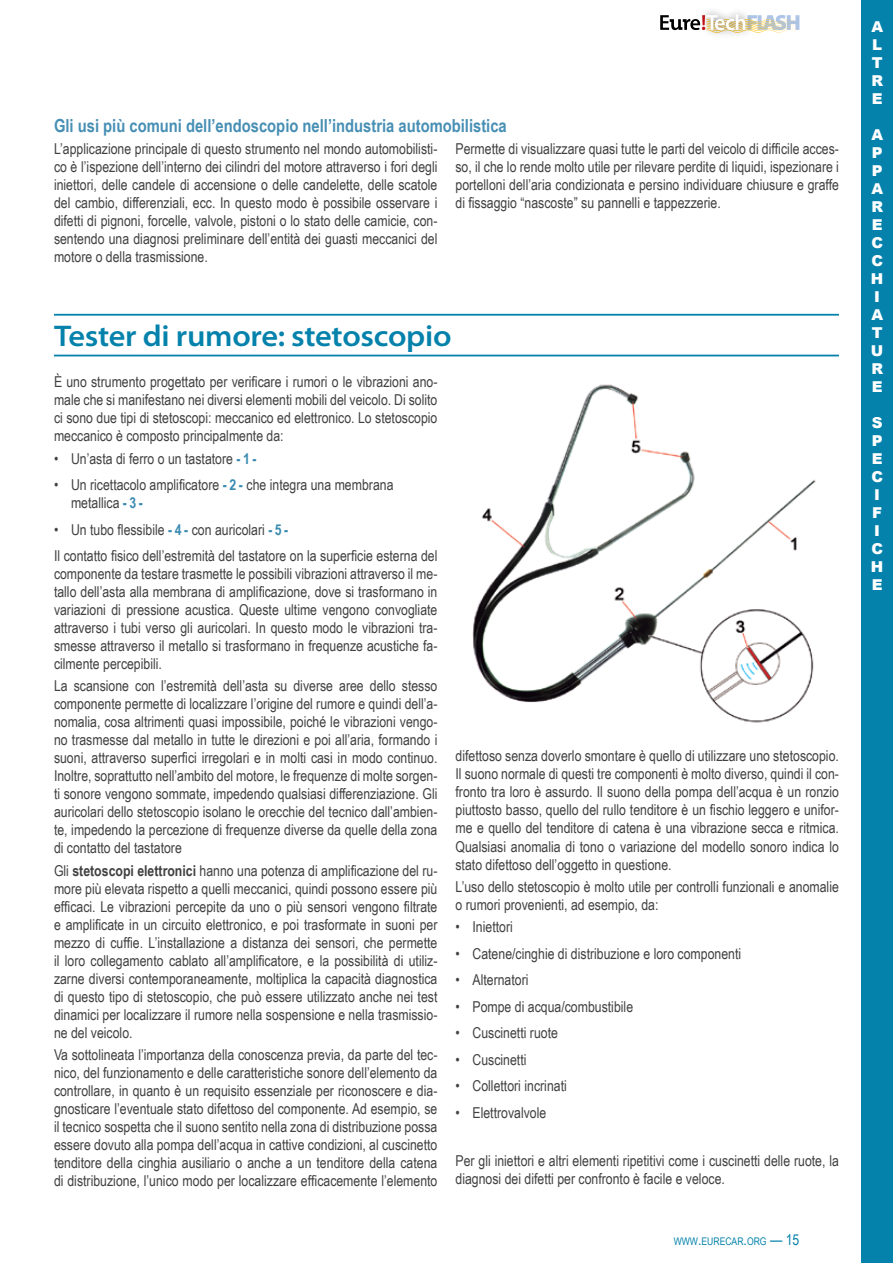
<style>
.page{position:relative;width:893px;height:1263px;background:#fff}
.page>*{position:absolute;margin:0;border:0;box-sizing:border-box;transform-origin:0 0}
.t1{font:600 semi-expanded 30px "Myriad Pro";letter-spacing:-.01em;color:#0482ab}
.t2{font:700 18px "Arial Narrow";color:#478fb4}
.t3{font:15px/18px "Arial Narrow";color:#414042;text-align:justify}
.t4{font:900 15px/18px "Arial";color:#fff}
.t5{font:10.5px "Arial Narrow";color:#0482ab}
.s1{font-weight:700;color:#398ab1}
.s2{font-weight:700}
.s3{font-size:15px}
</style>
<div class="page">
<svg style="left:660px;top:14px;width:139px;height:19px"></svg>
<div style="left:862px;top:0;width:31px;height:1263px;background:#0482ab"></div>
<hr style="left:54px;top:314px;width:785px;height:2px;background:#0482ab">
<hr style="left:54px;top:355px;width:785px;height:1px;background:#0482ab">
<img style="left:472px;top:384px;width:344px;height:339px">
<p class="t2" style="left:54px;top:112px;width:454px">Gli usi più comuni dell’endoscopio nell’industria automobilistica</p>
<p class="t3" style="left:54px;top:139px;width:385px">L’applicazione principale di questo strumento nel mondo automobilisti&shy;co è l’ispezione dell’interno dei cilindri del motore attraverso i fori degli iniettori, delle candele di accensione o delle candelette, delle scatole del cambio, differenziali, ecc. In questo modo è possibile osservare i difetti di pignoni, forcelle, valvole, pistoni o lo stato delle camicie, con&shy;sentendo una diagnosi preliminare dell’entità dei guasti meccanici del motore o della trasmissione.</p>
<p class="t3" style="left:455px;top:139px;width:385px">Permette di visualizzare quasi tutte le parti del veicolo di difficile acces&shy;so, il che lo rende molto utile per rilevare perdite di liquidi, ispezionare i portelloni dell’aria condizionata e persino individuare chiusure e graffe di fissaggio “nascoste” su pannelli e tappezzerie.</p>
<h1 class="t1" style="left:54px;top:319px;width:399px">Tester di rumore: stetoscopio</h1>
<p class="t3" style="left:54px;top:372px;width:385px">È uno strumento progettato per verificare i rumori o le vibrazioni ano&shy;male che si manifestano nei diversi elementi mobili del veicolo. Di solito ci sono due tipi di stetoscopi: meccanico ed elettronico. Lo stetoscopio meccanico è composto principalmente da:</p>
<p class="t3" style="left:54px;top:449px;width:204px">• Un’asta di ferro o un tastatore <span class="s1">- 1 -</span></p>
<p class="t3" style="left:71px;top:475px;width:324px;text-indent:-17px">• Un ricettacolo amplificatore <span class="s1">- 2 -</span> che integra una membrana metallica <span class="s1">- 3 -</span></p>
<p class="t3" style="left:54px;top:515px;width:385px;line-height:26.5px">• Un tubo flessibile <span class="s1">- 4 -</span> con auricolari <span class="s1">- 5 -<br></span>Il contatto fisico dell’estremità del tastatore on la superficie esterna del</p>
<p class="t3" style="left:54px;top:564px;width:385px">componente da testare trasmette le possibili vibrazioni attraverso il me&shy;tallo dell’asta alla membrana di amplificazione, dove si trasformano in variazioni di pressione acustica. Queste ultime vengono convogliate attraverso i tubi verso gli auricolari. In questo modo le vibrazioni tra&shy;smesse attraverso il metallo si trasformano in frequenze acustiche fa&shy;cilmente percepibili.</p>
<p class="t3" style="left:54px;top:676px;width:385px">La scansione con l’estremità dell’asta su diverse aree dello stesso componente permette di localizzare l’origine del rumore e quindi dell’a&shy;nomalia, cosa altrimenti quasi impossibile, poiché le vibrazioni vengo&shy;no trasmesse dal metallo in tutte le direzioni e poi all’aria, formando i suoni, attraverso superfici irregolari e in molti casi in modo continuo.<br>Inoltre, soprattutto nell’ambito del motore, le frequenze di molte sorgen&shy;ti sonore vengono sommate, impedendo qualsiasi differenziazione. Gli auricolari dello stetoscopio isolano le orecchie del tecnico dall’ambien&shy;te, impedendo la percezione di frequenze diverse da quelle della zona di contatto del tastatore</p>
<p class="t3" style="left:54px;top:861px;width:385px">Gli <span class="s2">stetoscopi elettronici</span> hanno una potenza di amplificazione del ru&shy;more più elevata rispetto a quelli meccanici, quindi possono essere più efficaci. Le vibrazioni percepite da uno o più sensori vengono filtrate e amplificate in un circuito elettronico, e poi trasformate in suoni per mezzo di cuffie. L’installazione a distanza dei sensori, che permette il loro collegamento cablato all’amplificatore, e la possibilità di utiliz&shy;zarne diversi contemporaneamente, moltiplica la capacità diagnostica di questo tipo di stetoscopio, che può essere utilizzato anche nei test dinamici per localizzare il rumore nella sospensione e nella trasmissio&shy;ne del veicolo.</p>
<p class="t3" style="left:54px;top:1045px;width:385px">Va sottolineata l’importanza della conoscenza previa, da parte del tec&shy;nico, del funzionamento e delle caratteristiche sonore dell’elemento da controllare, in quanto è un requisito essenziale per riconoscere e dia&shy;gnosticare l’eventuale stato difettoso del componente. Ad esempio, se il tecnico sospetta che il suono sentito nella zona di distribuzione possa essere dovuto alla pompa dell’acqua in cattive condizioni, al cuscinetto tenditore della cinghia ausiliario o anche a un tenditore della catena di distribuzione, l’unico modo per localizzare efficacemente l’elemento</p>
<p class="t3" style="left:455px;top:747px;width:385px">difettoso senza doverlo smontare è quello di utilizzare uno stetoscopio.<br>Il suono normale di questi tre componenti è molto diverso, quindi il con&shy;fronto tra loro è assurdo. Il suono della pompa dell’acqua è un ronzio piuttosto basso, quello del rullo tenditore è un fischio leggero e unifor&shy;me e quello del tenditore di catena è una vibrazione secca e ritmica.<br>Qualsiasi anomalia di tono o variazione del modello sonoro indica lo stato difettoso dell’oggetto in questione.</p>
<p class="t3" style="left:455px;top:877px;width:385px">L’uso dello stetoscopio è molto utile per controlli funzionali e anomalie o rumori provenienti, ad esempio, da:</p>
<p class="t3" style="left:455px;top:917px;width:59px">• Iniettori</p>
<p class="t3" style="left:455px;top:944px;width:287px">• Catene/cinghie di distribuzione e loro componenti</p>
<p class="t3" style="left:455px;top:970px;width:75px">• Alternatori</p>
<p class="t3" style="left:455px;top:997px;width:179px">• Pompe di acqua/combustibile</p>
<p class="t3" style="left:455px;top:1023px;width:104px">• Cuscinetti ruote</p>
<p class="t3" style="left:455px;top:1050px;width:73px">• Cuscinetti</p>
<p class="t3" style="left:455px;top:1076px;width:113px">• Collettori incrinati</p>
<p class="t3" style="left:455px;top:1103px;width:92px">• Elettrovalvole</p>
<p class="t3" style="left:455px;top:1151px;width:385px">Per gli iniettori e altri elementi ripetitivi come i cuscinetti delle ruote, la diagnosi dei difetti per confronto è facile e veloce.</p>
<p class="t5" style="left:674px;top:1233px;width:127px">WWW<span class="s3">.</span>EURECAR<span class="s3">.</span>ORG <span class="s3">— 15</span></p>
<p class="t4" style="left:871px;top:17px;width:13px;text-align:justify">A L T R E</p>
<p class="t4" style="left:871px;top:125px;width:14px">A<br>P<br>P<br>A<br>R<br>E<br>C<br>C<br>H<br>I<br>A<br>T<br>U<br>R<br>E</p>
<p class="t4" style="left:871px;top:413px;width:14px">S<br>P<br>E<br>C<br>I<br>F<br>I<br>C<br>H<br>E</p>
<p class="t4" style="left:871px;top:34px;width:14px;text-align:justify">N A L Y</p>
<p class="t4" style="left:872px;top:124px;width:12px">I<br>S</p>
<p class="t4" style="left:871px;top:178px;width:14px">O<br>F</p>
<p class="t4" style="left:871px;top:232px;width:13px">D<br>I<br>E<br>S<br>E<br>L</p>
<p class="t4" style="left:871px;top:358px;width:14px">G<br>A</p>
<p class="t4" style="left:872px;top:412px;width:12px">E<br>S</p>
</div>
